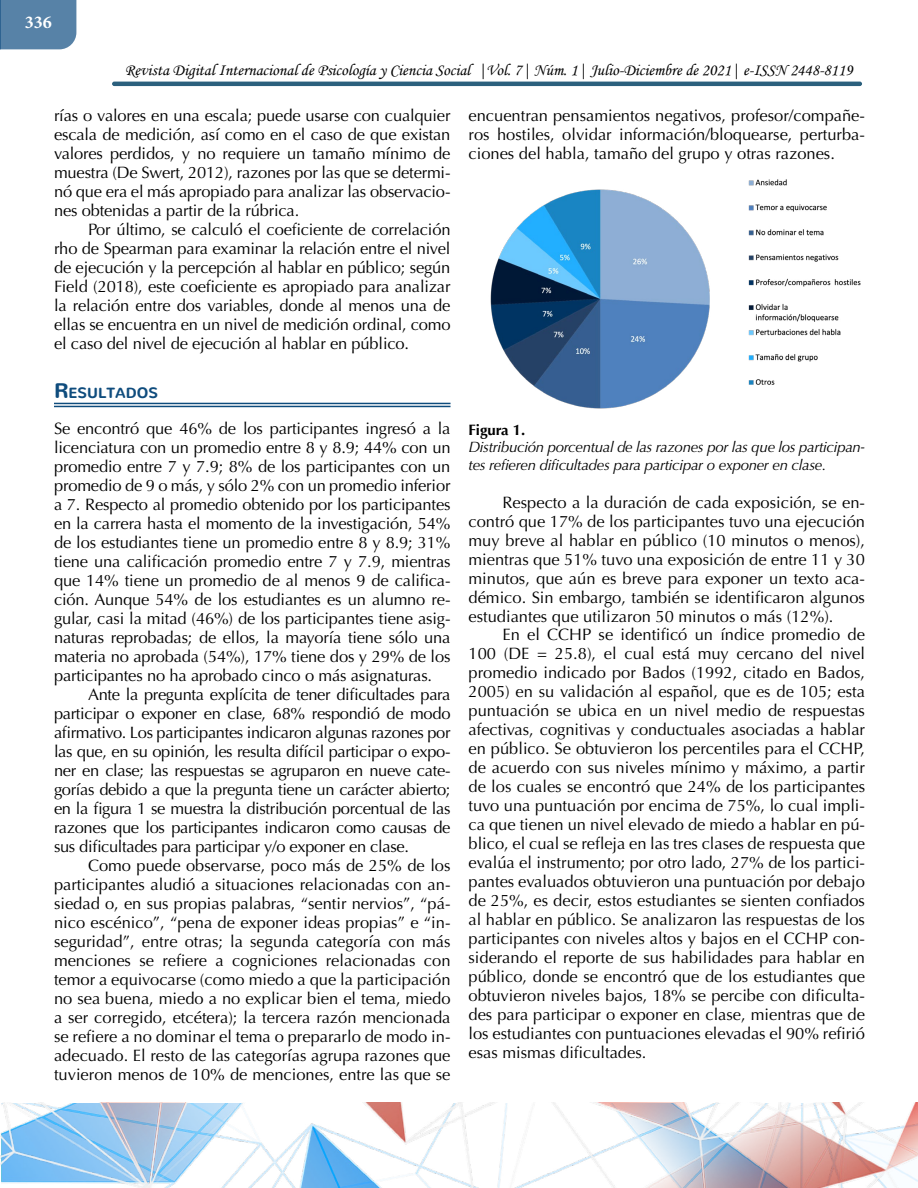
<style>
.page{position:relative;width:918px;height:1188px;background:#fff}
.page>*{position:absolute;margin:0;border:0;box-sizing:border-box;transform-origin:0 0}
.t1{font:700 18px "Minion Pro";color:#fff}
.t2{font:16.5px/18.9px "Optima";letter-spacing:-.01em;color:#000;text-align:justify}
.t3{font:16.5px "Monotype Corsiva";color:#000}
.Titulo_de_tabla_text{font:italic 15px/17.2px "Optima";letter-spacing:-.02em;color:#000}
.Numero_tabla{font:700 15px "Optima CE";color:#000}
.Nivel_1{font:800 14.7px "Nunito";color:#0f4c7d}
.s1{font-size:21px}
</style>
<div class="page">
<div style="left:0;top:0;width:76px;height:49px;background:#5782a7"></div>
<hr style="left:112px;top:82px;width:750px;height:4px;background:#2b607d;border-radius:2px">
<img style="left:0;top:1103px;width:918px;height:84px">
<hr style="left:54px;top:403px;width:397px;height:1px;background:#0f4c7d">
<hr style="left:54px;top:406px;width:397px;height:1px;background:#0f4c7d">
<img style="left:490px;top:179px;width:371px;height:230px">
<p class="t1" style="left:25px;top:10px;width:28px">336</p>
<p class="t3" style="left:125px;top:60px;width:729px">Revista Digital Internacional de Psicología y Ciencia Social |Vol. 7| Núm. 1| Julio-Diciembre de 2021| e-ISSN 2448-8119</p>
<p class="t2" style="left:54px;top:106px;width:398px">rías o valores en una escala; puede usarse con cualquier escala de medición, así como en el caso de que existan valores perdidos, y no requiere un tamaño mínimo de muestra (De Swert, 2012), razones por las que se determi&shy;nó que era el más apropiado para analizar las observacio&shy;nes obtenidas a partir de la rúbrica.</p>
<p class="t2" style="left:54px;top:220px;width:398px;text-indent:34px">Por último, se calculó el coeficiente de correlación rho de Spearman para examinar la relación entre el nivel de ejecución y la percepción al hablar en público; según Field (2018), este coeficiente es apropiado para analizar la relación entre dos variables, donde al menos una de ellas se encuentra en un nivel de medición ordinal, como el caso del nivel de ejecución al hablar en público.</p>
<p class="Nivel_1" style="left:54px;top:380px;width:105px"><span class="s1">R</span> ESULTADOS</p>
<p class="t2" style="left:54px;top:420px;width:398px">Se encontró que 46% de los participantes ingresó a la licenciatura con un promedio entre 8 y 8.9; 44% con un promedio entre 7 y 7.9; 8% de los participantes con un promedio de 9 o más, y sólo 2% con un promedio inferior a 7. Respecto al promedio obtenido por los participantes en la carrera hasta el momento de la investigación, 54% de los estudiantes tiene un promedio entre 8 y 8.9; 31% tiene una calificación promedio entre 7 y 7.9, mientras que 14% tiene un promedio de al menos 9 de califica&shy;ción. Aunque 54% de los estudiantes es un alumno re&shy;gular, casi la mitad (46%) de los participantes tiene asig&shy;naturas reprobadas; de ellos, la mayoría tiene sólo una materia no aprobada (54%), 17% tiene dos y 29% de los participantes no ha aprobado cinco o más asignaturas.</p>
<p class="t2" style="left:54px;top:685px;width:398px;text-indent:34px">Ante la pregunta explícita de tener dificultades para participar o exponer en clase, 68% respondió de modo afirmativo. Los participantes indicaron algunas razones por las que, en su opinión, les resulta difícil participar o expo&shy;ner en clase; las respuestas se agruparon en nueve cate&shy;gorías debido a que la pregunta tiene un carácter abierto; en la figura 1 se muestra la distribución porcentual de las razones que los participantes indicaron como causas de sus dificultades para participar y/o exponer en clase.</p>
<p class="t2" style="left:54px;top:856px;width:398px;text-indent:34px">Como puede observarse, poco más de 25% de los participantes aludió a situaciones relacionadas con an&shy;siedad o, en sus propias palabras, “sentir nervios”, “pá&shy;nico escénico”, “pena de exponer ideas propias” e “in&shy;seguridad”, entre otras; la segunda categoría con más menciones se refiere a cogniciones relacionadas con temor a equivocarse (como miedo a que la participación no sea buena, miedo a no explicar bien el tema, miedo a ser corregido, etcétera); la tercera razón mencionada se refiere a no dominar el tema o prepararlo de modo in&shy;adecuado. El resto de las categorías agrupa razones que tuvieron menos de 10% de menciones, entre las que se</p>
<p class="t2" style="left:469px;top:106px;width:398px">encuentran pensamientos negativos, profesor/compañe&shy;ros hostiles, olvidar información/bloquearse, perturba&shy;ciones del habla, tamaño del grupo y otras razones.</p>
<p class="Numero_tabla" style="left:469px;top:421px;width:58px">Figura 1.</p>
<p class="Titulo_de_tabla_text" style="left:469px;top:439px;width:398px">Distribución porcentual de las razones por las que los participan&shy;tes refieren dificultades para participar o exponer en clase.</p>
<p class="t2" style="left:469px;top:493px;width:398px;text-indent:34px">Respecto a la duración de cada exposición, se en&shy;contró que 17% de los participantes tuvo una ejecución muy breve al hablar en público (10 minutos o menos), mientras que 51% tuvo una exposición de entre 11 y 30 minutos, que aún es breve para exponer un texto aca&shy;démico. Sin embargo, también se identificaron algunos estudiantes que utilizaron 50 minutos o más (12%).</p>
<p class="t2" style="left:469px;top:626px;width:398px;text-indent:34px">En el CCHP se identificó un índice promedio de 100 (DE = 25.8), el cual está muy cercano del nivel promedio indicado por Bados (1992, citado en Bados, 2005) en su validación al español, que es de 105; esta puntuación se ubica en un nivel medio de respuestas afectivas, cognitivas y conductuales asociadas a hablar en público. Se obtuvieron los percentiles para el CCHP, de acuerdo con sus niveles mínimo y máximo, a partir de los cuales se encontró que 24% de los participantes tuvo una puntuación por encima de 75%, lo cual impli&shy;ca que tienen un nivel elevado de miedo a hablar en pú&shy;blico, el cual se refleja en las tres clases de respuesta que evalúa el instrumento; por otro lado, 27% de los partici&shy;pantes evaluados obtuvieron una puntuación por debajo de 25%, es decir, estos estudiantes se sienten confiados al hablar en público. Se analizaron las respuestas de los participantes con niveles altos y bajos en el CCHP con&shy;siderando el reporte de sus habilidades para hablar en público, donde se encontró que de los estudiantes que obtuvieron niveles bajos, 18% se percibe con dificulta&shy;des para participar o exponer en clase, mientras que de los estudiantes con puntuaciones elevadas el 90% refirió esas mismas dificultades.</p>
</div>
